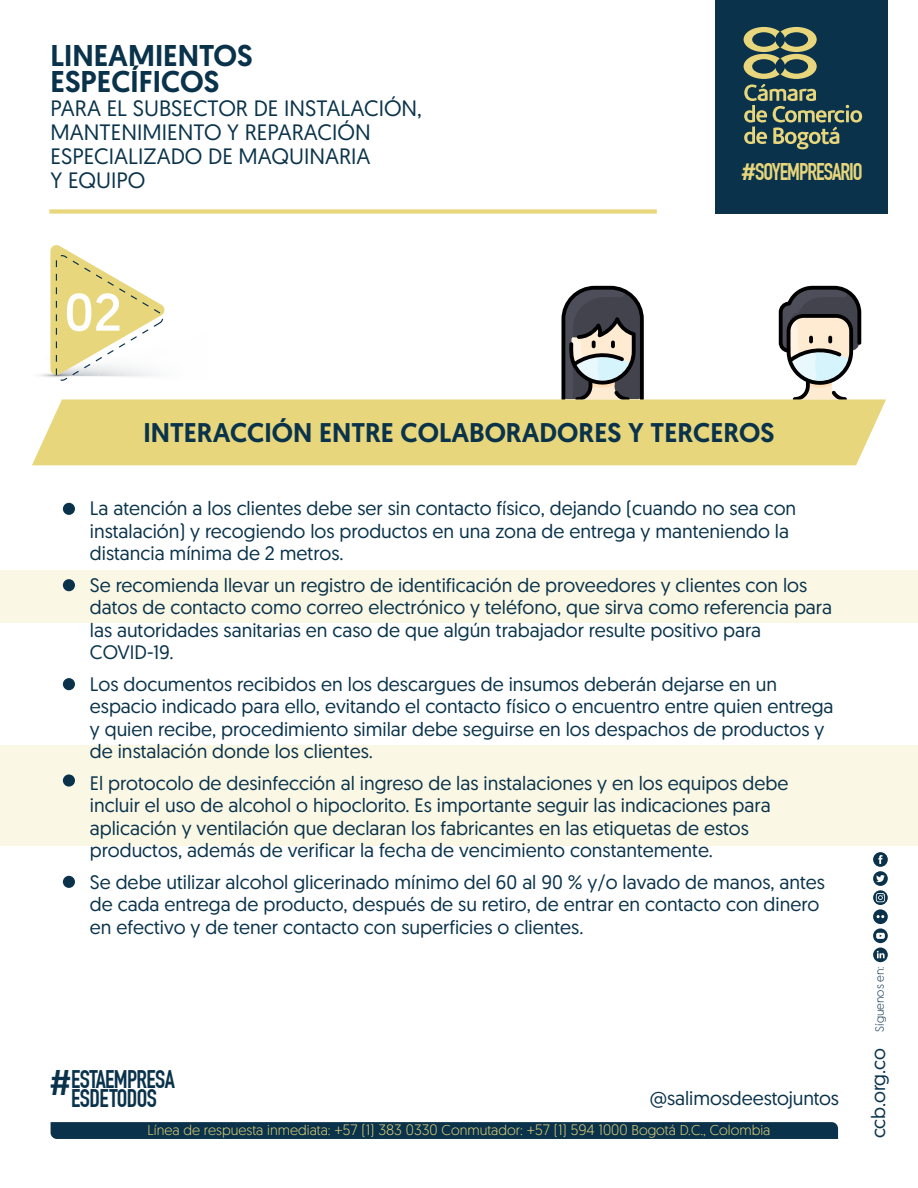
<style>
.page{position:relative;width:918px;height:1188px;background:#fff}
.page>*{position:absolute;margin:0;border:0;box-sizing:border-box;transform-origin:0 0}
.t1{font:52.5px "Geomanist";color:#fff}
.t2{font:500 30px/25.7px "Geomanist";color:#0a334b}
.t3{font:500 27px "Geomanist";color:#0a334b}
.t4{font:700 24.9px/19.5px "DIN Condensed";letter-spacing:-.025em;color:#0a334b;text-align:center}
.t5{font:700 23.7px "DIN Condensed";letter-spacing:-.045em;color:#e8d67c}
.t6{font:22.2px/24px "Geomanist";color:#0a334b}
.t7{font:19.5px/22.5px "Geomanist";color:#0a334b}
.t8{font:300 14.25px "Geomanist";color:#e8d67c}
.t9{font:300 11.85px "Geomanist";color:#0a334b}
.s1{font-family:"Geomanist";font-weight:500}
.s2{font-family:"DIN Pro";font-weight:500;font-size:34.95px}
.s3{font-size:15px}
</style>
<div class="page">
<div style="left:0;top:571px;width:918px;height:52px;background:#faf7e5"></div>
<div style="left:0;top:745px;width:918px;height:101px;background:#faf7e5"></div>
<div style="left:51px;top:1122px;width:787px;height:17px;background:#0a334b"></div>
<div style="left:715px;top:0;width:173px;height:213px;background:#0a334b"></div>
<svg style="left:744px;top:27px;width:118px;height:122px"></svg>
<div style="left:49px;top:209px;width:608px;height:5px;background:#e8d67c"></div>
<svg style="left:18px;top:370px;width:76px;height:9px"></svg>
<svg style="left:50px;top:245px;width:115px;height:136px"></svg>
<svg style="left:873px;top:852px;width:15px;height:110px"></svg>
<svg style="left:779px;top:286px;width:82px;height:113px"></svg>
<svg style="left:561px;top:286px;width:83px;height:113px;background:#6e6d6e"></svg>
<div style="left:32px;top:399px;width:854px;height:66px;background:#e8d67c"></div>
<div style="left:63px;top:503px;width:12px;height:12px;background:#0a334b;border-radius:50%"></div>
<div style="left:63px;top:579px;width:12px;height:12px;background:#0a334b;border-radius:50%"></div>
<div style="left:63px;top:678px;width:12px;height:12px;background:#0a334b;border-radius:50%"></div>
<div style="left:63px;top:774px;width:12px;height:13px;background:#0a334b;border-radius:50%"></div>
<div style="left:63px;top:876px;width:12px;height:12px;background:#0a334b;border-radius:50%"></div>
<h2 class="t2" style="left:51px;top:42px;width:204px">LINEAMIENTOS<br>ESPECÍFICOS</h2>
<p class="t6" style="left:51px;top:95px;width:373px">PARA EL SUBSECTOR DE INSTALACIÓN,<br>MANTENIMIENTO Y REPARACIÓN<br>ESPECIALIZADO DE MAQUINARIA<br>Y EQUIPO</p>
<p class="t5" style="left:741px;top:157px;width:123px"><span class="s1">#</span>SOYEMPRESARIO</p>
<h1 class="t1" style="left:64px;top:278px;width:59px">02</h1>
<h3 class="t3" style="left:144px;top:414px;width:632px">INTERACCIÓN ENTRE COLABORADORES Y TERCEROS</h3>
<p class="t7" style="left:90px;top:497px;width:708px">La atención a los clientes debe ser sin contacto físico, dejando (cuando no sea con instalación) y recogiendo los productos en una zona de entrega y manteniendo la distancia mínima de 2 metros.</p>
<p class="t7" style="left:90px;top:573px;width:744px">Se recomienda llevar un registro de identificación de proveedores y clientes con los datos de contacto como correo electrónico y teléfono, que sirva como referencia para las autoridades sanitarias en caso de que algún trabajador resulte positivo para COVID-19.</p>
<p class="t7" style="left:90px;top:672px;width:745px">Los documentos recibidos en los descargues de insumos deberán dejarse en un espacio indicado para ello, evitando el contacto físico o encuentro entre quien entrega y quien recibe, procedimiento similar debe seguirse en los despachos de productos y de instalación donde los clientes.</p>
<p class="t7" style="left:90px;top:771px;width:700px">El protocolo de desinfección al ingreso de las instalaciones y en los equipos debe incluir el uso de alcohol o hipoclorito. Es importante seguir las indicaciones para aplicación y ventilación que declaran los fabricantes en las etiquetas de estos productos, además de verificar la fecha de vencimiento constantemente.</p>
<p class="t7" style="left:90px;top:870px;width:737px">Se debe utilizar alcohol glicerinado mínimo del 60 al 90 % y/o lavado de manos, antes de cada entrega de producto, después de su retiro, de entrar en contacto con dinero en efectivo y de tener contacto con superficies o clientes.</p>
<p class="t4" style="left:48px;top:1069px;width:128px"><span class="s2">#</span>ESTAEMPRESA<br>ESDETODOS</p>
<p class="t7" style="left:650px;top:1086px;width:191px">@salimosdeestojuntos</p>
<p class="t8" style="left:148px;top:1121px;width:624px">Línea de respuesta inmediata: <span class="s3">+57 (1) 383 0330</span> Conmutador: <span class="s3">+57 (1) 594 1000</span> Bogotá D.C., Colombia</p>
<p class="t9" style="left:872px;top:1032px;width:66px;rotate:-90deg">Síguenos en:</p>
<p class="t7" style="left:866px;top:1138px;width:92px;rotate:-90deg">ccb.org.co</p>
</div>
